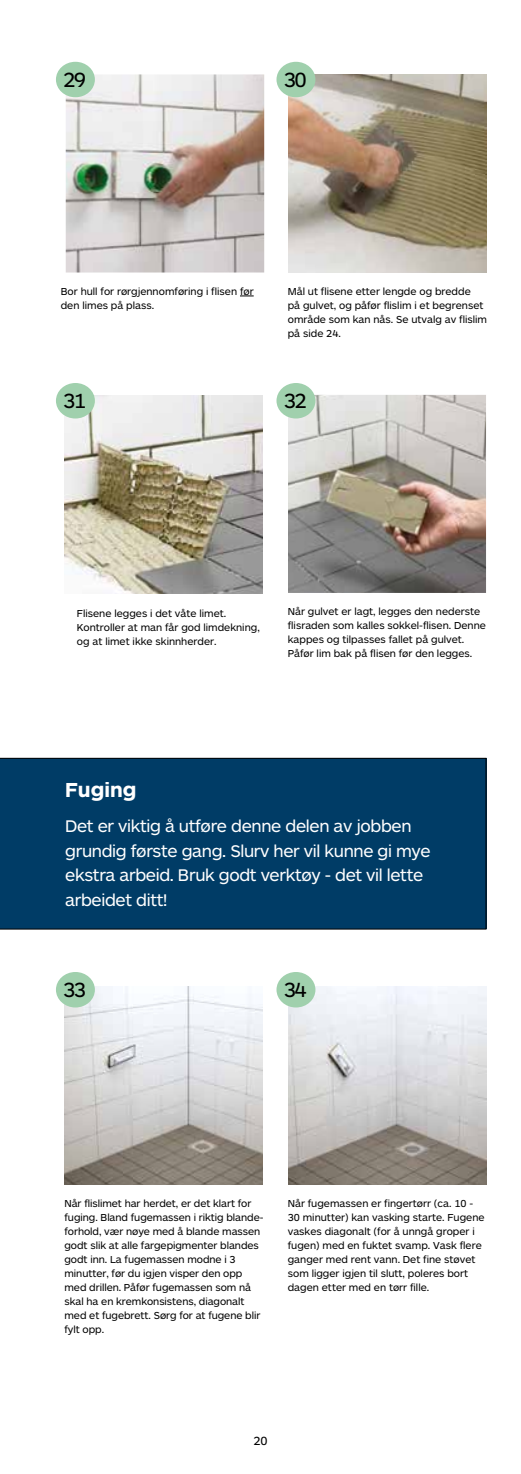
<style>
.page{position:relative;width:521px;height:1474px;background:#fff}
.page>*{position:absolute;margin:0;border:0;box-sizing:border-box;transform-origin:0 0}
.t1{font:21.35px "ARS Maquette";letter-spacing:-.08em;color:#000}
.t2{font:700 21px "ARS Maquette";color:#fff}
.t3{font:17.5px/24.5px "ARS Maquette";letter-spacing:-.02em;color:#fff}
.t4{font:12.25px "ARS Maquette";color:#000}
.t5{font:10.5px/14px "ARS Maquette";color:#000}
</style>
<div class="page">
<img style="left:64px;top:396px;width:198px;height:198px">
<img style="left:288px;top:395px;width:198px;height:198px">
<img style="left:288px;top:75px;width:198px;height:198px">
<svg style="left:240px;top:296px;width:14px;height:1px"></svg>
<img style="left:66px;top:74px;width:198px;height:198px">
<img style="left:65px;top:986px;width:198px;height:198px">
<img style="left:288px;top:986px;width:198px;height:198px">
<div style="left:0;top:758px;width:486px;height:171px;background:#003c66"></div>
<div style="left:276px;top:62px;width:39px;height:35px;background:#a0d0ad;border-radius:50%"></div>
<div style="left:276px;top:383px;width:39px;height:35px;background:#a0d0ad;border-radius:50%"></div>
<div style="left:276px;top:972px;width:39px;height:35px;background:#a0d0ad;border-radius:50%"></div>
<div style="left:56px;top:62px;width:39px;height:35px;background:#a0d0ad;border-radius:50%"></div>
<div style="left:56px;top:383px;width:39px;height:35px;background:#a0d0ad;border-radius:50%"></div>
<div style="left:56px;top:972px;width:39px;height:35px;background:#a0d0ad;border-radius:50%"></div>
<h1 class="t1" style="left:63px;top:68px;width:24px">29</h1>
<h1 class="t1" style="left:284px;top:68px;width:24px">30</h1>
<p class="t5" style="left:61px;top:284px;width:194px">Bor hull for rørgjennomføring i flisen før den limes på plass.</p>
<h1 class="t1" style="left:63px;top:389px;width:24px">31</h1>
<p class="t5" style="left:288px;top:284px;width:201px">Mål ut flisene etter lengde og bredde<br>på gulvet, og påfør flislim i et begrenset område som kan nås. Se utvalg av flislim på side 24.</p>
<h1 class="t1" style="left:284px;top:389px;width:24px">32</h1>
<p class="t5" style="left:77px;top:606px;width:184px">Flisene legges i det våte limet.<br>Kontroller at man får god limdekning, og at limet ikke skinnherder.</p>
<p class="t5" style="left:288px;top:605px;width:200px">Når gulvet er lagt, legges den nederste flisraden som kalles sokkel-flisen. Denne kappes og tilpasses fallet på gulvet.<br>Påfør lim bak på flisen før den legges.</p>
<h2 class="t2" style="left:65px;top:779px;width:73px">Fuging</h2>
<h3 class="t3" style="left:65px;top:814px;width:367px">Det er viktig å utføre denne delen av jobben grundig første gang. Slurv her vil kunne gi mye ekstra arbeid. Bruk godt verktøy - det vil lette arbeidet ditt!</h3>
<h1 class="t1" style="left:63px;top:978px;width:24px">33</h1>
<h1 class="t1" style="left:284px;top:978px;width:24px">34</h1>
<p class="t5" style="left:64px;top:1196px;width:200px">Når flislimet har herdet, er det klart for fuging. Bland fugemassen i riktig blande&shy;forhold, vær nøye med å blande massen godt slik at alle fargepigmenter blandes godt inn. La fugemassen modne i 3 minutter, før du igjen visper den opp med drillen. Påfør fugemassen som nå skal ha en kremkonsistens, diagonalt med et fugebrett. Sørg for at fugene blir fylt opp.</p>
<p class="t5" style="left:288px;top:1196px;width:198px">Når fugemassen er fingertørr (ca. 10 - 30 minutter) kan vasking starte. Fugene vaskes diagonalt (for å unngå groper i fugen) med en fuktet svamp. Vask flere ganger med rent vann. Det fine støvet som ligger igjen til slutt, poleres bort dagen etter med en tørr fille.</p>
<p class="t4" style="left:253px;top:1434px;width:16px">20</p>
</div>
